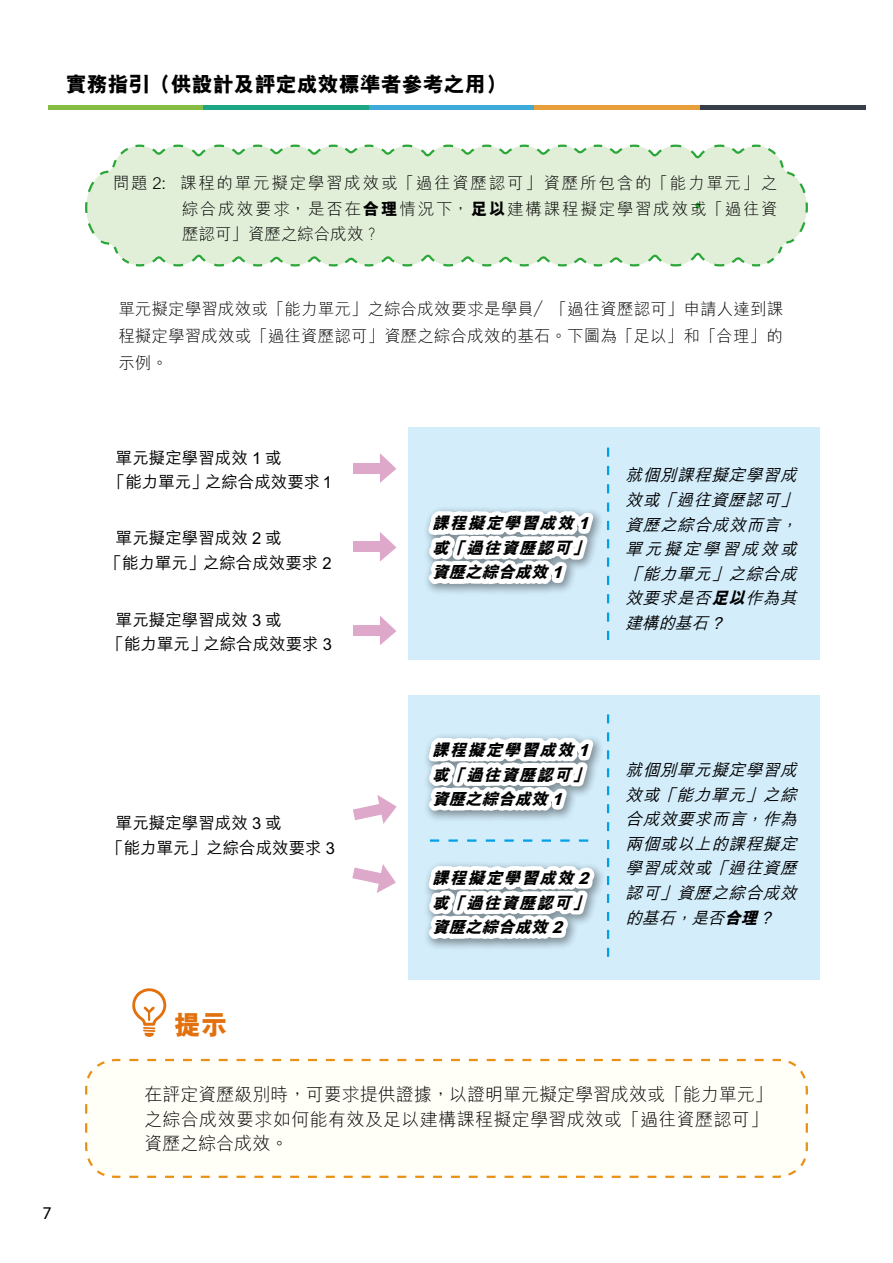
<style>
.page{position:relative;width:893px;height:1263px;background:#fff}
.page>*{position:absolute;margin:0;border:0;box-sizing:border-box;transform-origin:0 0}
.t1{font:800 27px "M Hei HK";color:#e2700d}
.t2{font:800 21px "M Hei HK";color:#000}
.t3{font:300 18px/24.6px "M Hei HK";color:#000}
.t4{font:18px "Myriad Pro";color:#000}
.t5{font:300 16.5px/27px "M Hei HK";letter-spacing:.01em;color:#000;text-align:justify}
.t6{font:italic 500 16.5px/24.6px "M Hei HK";color:#000;text-align:justify}
.t7{font:500 16.5px/24.5px "M Hei HK";color:#000}
.t8{font:italic 800 16.5px/24.6px "M Hei HK";color:#000;text-align:justify}
.s1{font-weight:800}
</style>
<div class="page">
<hr style="left:48px;top:105px;width:156px;height:4px;background:#86bc44">
<hr style="left:203px;top:105px;width:166px;height:4px;background:#1da685">
<hr style="left:369px;top:105px;width:166px;height:4px;background:#3eaad8">
<hr style="left:535px;top:105px;width:165px;height:4px;background:#e89f39">
<hr style="left:700px;top:105px;width:166px;height:4px;background:#363e49">
<svg style="left:85px;top:1058px;width:723px;height:120px"></svg>
<svg style="left:132px;top:988px;width:34px;height:49px"></svg>
<div style="left:353px;top:463px;width:29px;height:10px;background:#dea8cb"></div>
<div style="left:353px;top:541px;width:29px;height:11px;background:#dea8cb"></div>
<div style="left:353px;top:625px;width:29px;height:11px;background:#dea8cb"></div>
<div style="left:408px;top:427px;width:412px;height:233px;background:#d3edfb"></div>
<svg style="left:380px;top:453px;width:220px;height:192px"></svg>
<div style="left:408px;top:695px;width:412px;height:285px;background:#d3edfb"></div>
<svg style="left:607px;top:448px;width:2px;height:192px"></svg>
<svg style="left:607px;top:714px;width:2px;height:243px"></svg>
<svg style="left:352px;top:735px;width:249px;height:213px"></svg>
<svg style="left:85px;top:144px;width:723px;height:123px;background:#dfedd8"></svg>
<svg style="left:694px;top:202px;width:8px;height:13px"></svg>
<p class="t2" style="left:66px;top:74px;width:443px">實務指引（供設計及評定成效標準者參考之用）</p>
<p class="t5" style="left:182px;top:170px;width:597px;line-height:25.5px;text-indent:-69px">問題 2: 課程的單元擬定學習成效或「過往資歷認可」資歷所包含的「能力單元」之綜合成效要求，是否在<span class="s1">合理</span>情況下，<span class="s1">足以</span>建構課程擬定學習成效或「過往資歷認可」資歷之綜合成效？</p>
<p class="t5" style="left:118px;top:295px;width:666px">單元擬定學習成效或「能力單元」之綜合成效要求是學員／「過往資歷認可」申請人達到課程擬定學習成效或「過往資歷認可」資歷之綜合成效的基石。下圖為「足以」和「合理」的示例。</p>
<p class="t7" style="left:109px;top:444px;width:225px;text-indent:7px">單元擬定學習成效 1 或<br>「能力單元」之綜合成效要求 1</p>
<p class="t7" style="left:106px;top:525px;width:228px;text-indent:10px">單元擬定學習成效 2 或<br>「能力單元」之綜合成效要求 2</p>
<p class="t7" style="left:108px;top:606px;width:226px;text-indent:8px">單元擬定學習成效 3 或<br>「能力單元」之綜合成效要求 3</p>
<p class="t8" style="left:432px;top:511px;width:162px">課程擬定學習成效 1或「過往資歷認可」資歷之綜合成效 1</p>
<p class="t6" style="left:625px;top:462px;width:178px">就個別課程擬定學習成效或「過往資歷認可」資歷之綜合成效而言，單元擬定學習成效或「能力單元」之綜合成效要求是否<span class="s1">足以</span>作為其建構的基石 ?</p>
<p class="t4" style="left:43px;top:1201px;width:11px">7</p>
<p class="t7" style="left:107px;top:809px;width:229px;text-indent:9px">單元擬定學習成效 3 或<br>「能力單元」之綜合成效要求 3</p>
<h1 class="t1" style="left:174px;top:1011px;width:56px">提示</h1>
<p class="t8" style="left:432px;top:737px;width:162px">課程擬定學習成效 1或「過往資歷認可」資歷之綜合成效 1</p>
<p class="t8" style="left:432px;top:865px;width:162px">課程擬定學習成效 2或「過往資歷認可」資歷之綜合成效 2</p>
<p class="t6" style="left:625px;top:756px;width:178px">就個別單元擬定學習成效或「能力單元」之綜合成效要求而言，作為兩個或以上的課程擬定學習成效或「過往資歷認可」資歷之綜合成效的基石，是否<span class="s1">合理</span>？</p>
<p class="t3" style="left:144px;top:1082px;width:630px">在評定資歷級別時，可要求提供證據，以證明單元擬定學習成效或「能力單元」之綜合成效要求如何能有效及足以建構課程擬定學習成效或「過往資歷認可」資歷之綜合成效。</p>
</div>
